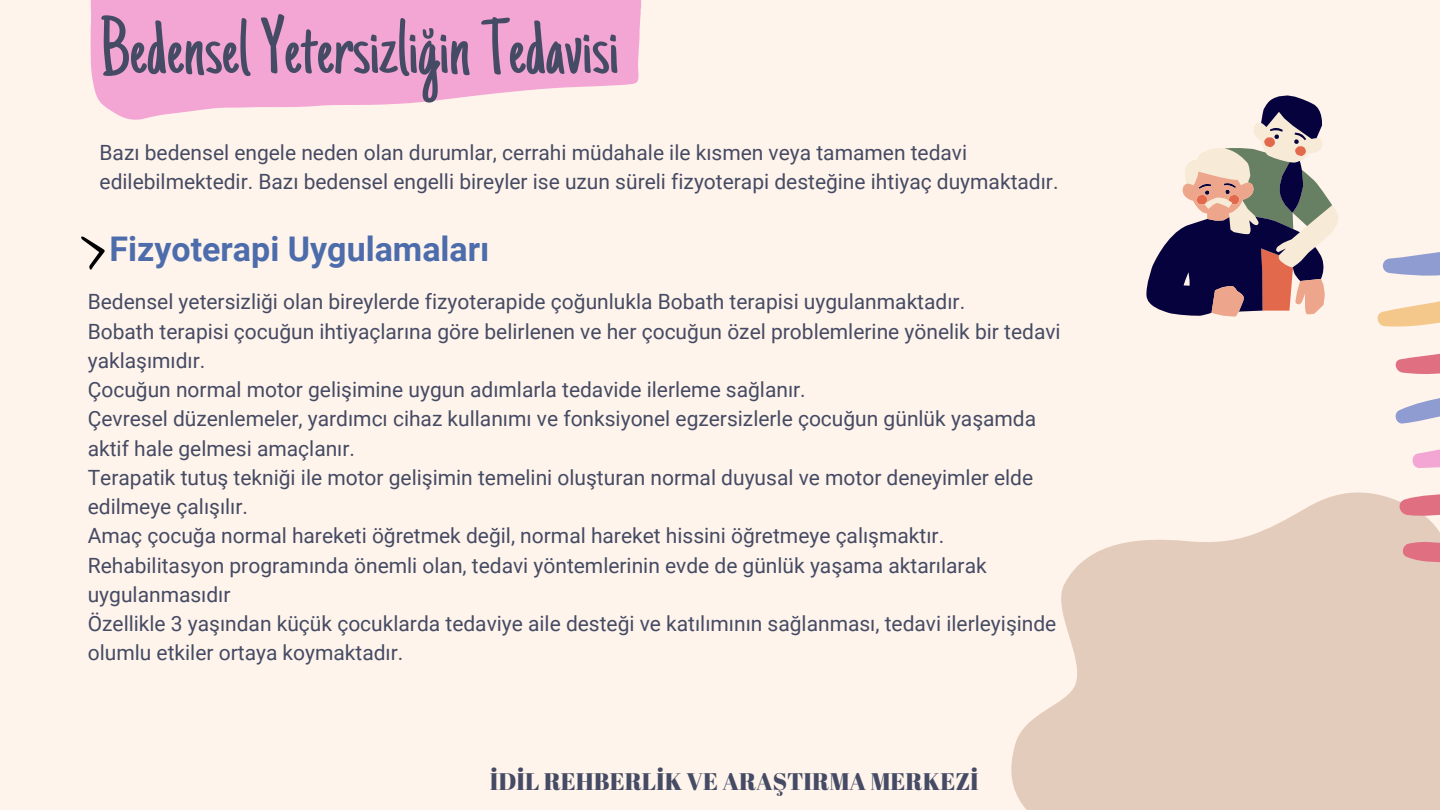
<style>
.page{position:relative;width:1440px;height:810px;background:#fff4eb}
.page>*{position:absolute;margin:0;border:0;box-sizing:border-box;transform-origin:0 0}
.t1{font:80px "Just Another Hand";color:#454b64}
.t2{font:700 34px "Roboto";color:#4d6cab}
.t3{font:24px "Abril Fatface";color:#454b64}
.t4{font:21px/29.2px "Roboto";color:#454b64}
</style>
<div class="page">
<svg style="left:1011px;top:492px;width:429px;height:318px;fill:#e4ccbc"></svg>
<svg style="left:1383px;top:252px;width:57px;height:24px"></svg>
<svg style="left:1377px;top:301px;width:63px;height:26px"></svg>
<svg style="left:1395px;top:353px;width:45px;height:21px"></svg>
<svg style="left:1395px;top:398px;width:45px;height:26px"></svg>
<svg style="left:1412px;top:449px;width:28px;height:19px"></svg>
<svg style="left:1396px;top:492px;width:44px;height:25px"></svg>
<svg style="left:1401px;top:540px;width:39px;height:26px"></svg>
<svg style="left:90px;top:0;width:551px;height:120px;fill:#f3a6d4"></svg>
<svg style="left:81px;top:236px;width:24px;height:34px"></svg>
<svg style="left:1146px;top:95px;width:193px;height:222px"></svg>
<p class="t1" style="left:100px;top:17px;width:521px">Bedensel YetersizliğinTedavisi</p>
<p class="t4" style="left:100px;top:138px;width:960px">Bazı bedensel engele neden olan durumlar, cerrahi müdahale ile kısmen veya tamamen tedavi edilebilmektedir. Bazı bedensel engelli bireyler ise uzun süreli fizyoterapi desteğine ihtiyaç duymaktadır.</p>
<p class="t2" style="left:109px;top:229px;width:382px">Fizyoterapi Uygulamaları</p>
<p class="t4" style="left:88px;top:288px;width:879px">Bedensel yetersizliği olan bireylerde fizyoterapide çoğunlukla Bobath terapisi uygulanmaktadır.</p>
<p class="t4" style="left:88px;top:317px;width:974px">Bobath terapisi çocuğun ihtiyaçlarına göre belirlenen ve her çocuğun özel problemlerine yönelik bir tedavi yaklaşımıdır.</p>
<p class="t4" style="left:88px;top:375px;width:720px">Çocuğun normal motor gelişimine uygun adımlarla tedavide ilerleme sağlanır.</p>
<p class="t4" style="left:88px;top:405px;width:950px">Çevresel düzenlemeler, yardımcı cihaz kullanımı ve fonksiyonel egzersizlerle çocuğun günlük yaşamda aktif hale gelmesi amaçlanır.</p>
<p class="t4" style="left:88px;top:463px;width:947px">Terapatik tutuş tekniği ile motor gelişimin temelini oluşturan normal duyusal ve motor deneyimler elde edilmeye çalışılır.</p>
<p class="t4" style="left:88px;top:522px;width:858px">Amaç çocuğa normal hareketi öğretmek değil, normal hareket hissini öğretmeye çalışmaktır.</p>
<p class="t4" style="left:88px;top:551px;width:900px">Rehabilitasyon programında önemli olan, tedavi yöntemlerinin evde de günlük yaşama aktarılarak uygulanmasıdır</p>
<p class="t4" style="left:88px;top:609px;width:970px">Özellikle 3 yaşından küçük çocuklarda tedaviye aile desteği ve katılımının sağlanması, tedavi ilerleyişinde olumlu etkiler ortaya koymaktadır.</p>
<p class="t3" style="left:490px;top:764px;width:490px">İDİL REHBERLİK VE ARAŞTIRMA MERKEZİ</p>
</div>
